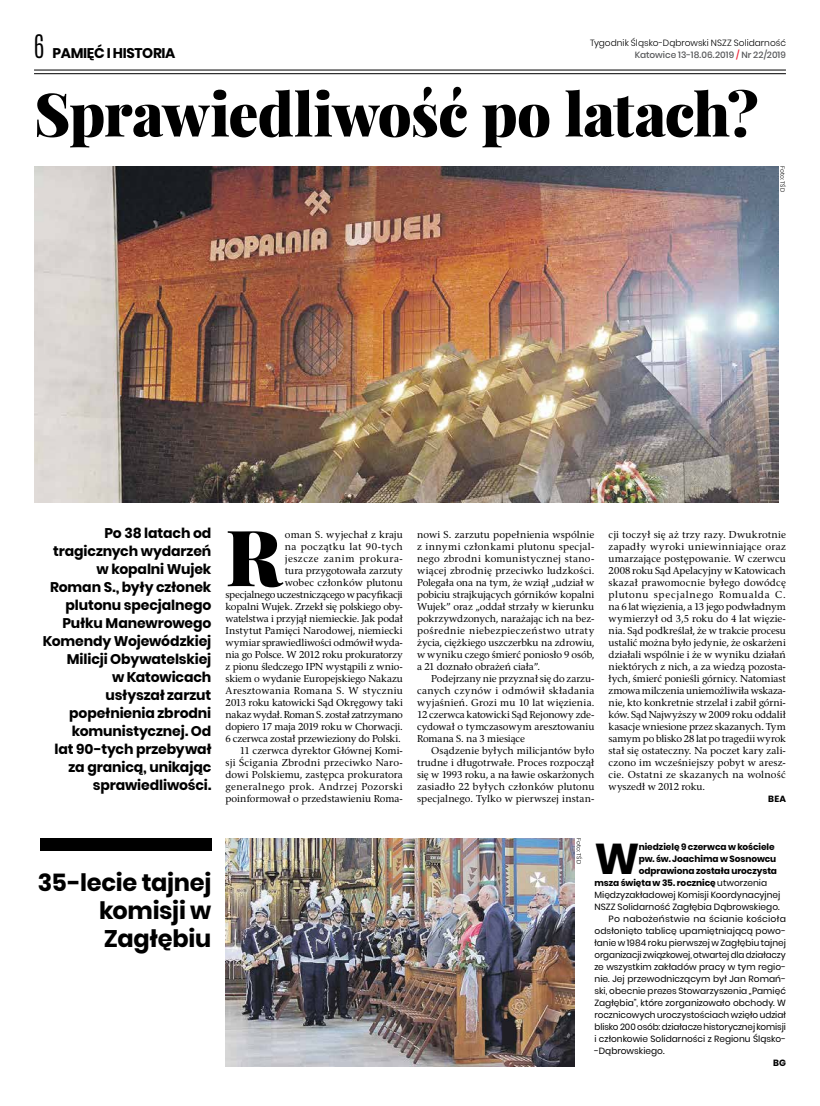
<style>
.page{position:relative;width:820px;height:1106px;background:#fff}
.page>*{position:absolute;margin:0;border:0;box-sizing:border-box;transform-origin:0 0}
.t1{font:900 77.7px "Playfair Display";color:#000}
.t2{font:900 60px "Playfair Display";letter-spacing:-.015em;color:#000}
.t3{font:700 42.9px "Poppins";color:#000}
.t4{font:700 24px/28px "Poppins";letter-spacing:-.01em;color:#000;text-align:justify}
.t5{font:700 14px/18px "Poppins";letter-spacing:-.01em;color:#000;text-align:right}
.t6{font:10px/12px "Rashel EFN";letter-spacing:-.005em;color:#000;text-align:justify}
.t7{font:9px "Poppins";color:#000}
.t8{font:700 9px "Poppins";letter-spacing:-.005em;color:#000}
.t9{font:300 9px "Poppins";color:#000}
.t10{font:500 9px "Poppins";color:#58595b}
.t11{font:9px "Poppins";letter-spacing:.025em;color:#000}
.t12{font:300 6px "Poppins";letter-spacing:-.005em;color:#000}
.s1{font-family:"Antonio";font-weight:300;font-size:27px}
.s2{color:#ed1c2e}
.s3{font-weight:400}
</style>
<div class="page">
<img style="left:34px;top:166px;width:744px;height:336px">
<hr style="left:34px;top:70px;width:751px;height:1px;background:#000">
<hr style="left:34px;top:73px;width:751px;height:1px;background:#000">
<img style="left:225px;top:838px;width:349px;height:228px">
<div style="left:40px;top:838px;width:171px;height:12px;background:#000"></div>
<h3 class="t5" style="left:34px;top:44px;width:143px"><span class="s1">6</span> PAMIĘĆ I HISTORIA</h3>
<p class="t9" style="left:590px;top:38px;width:197px">Tygodnik Śląsko-Dąbrowski NSZZ Solidarność</p>
<p class="t10" style="left:634px;top:50px;width:152px">Katowice 13-18.06.2019 <span class="s2">/</span> Nr 22/2019</p>
<h2 class="t2" style="left:34px;top:75px;width:726px">Sprawiedliwość po latach?</h2>
<p class="t12" style="left:785px;top:166px;width:27px;rotate:90deg">Foto: TŚD</p>
<p class="t5" style="left:43px;top:524px;width:170px">Po 38 latach od tragicznych wydarzeń w kopalni Wujek<br>Roman S., były członek plutonu specjalnego<br>Pułku Manewrowego<br>Komendy Wojewódzkiej<br>Milicji Obywatelskiej<br>w Katowicach<br>usłyszał zarzut popełnienia zbrodni komunistycznej. Od<br>lat 90-tych przebywał za granicą, unikając sprawiedliwości.</p>
<h3 class="t4" style="left:99px;top:869px;width:114px;text-indent:-61px">35-lecie tajnej komisji w Zagłębiu</h3>
<p class="t6" style="left:225px;top:528px;width:179px;text-align:right">oman S. wyjechał z kraju<br>na początku lat 90-tych<br>jeszcze zanim prokura-<br>tura przygotowała zarzuty<br>wobec członków plutonu<br>specjalnego uczestniczącego w pacyfikacji kopalni Wujek. Zrzekł się polskiego oby&shy;watelstwa i przyjął niemieckie. Jak podał Instytut Pamięci Narodowej, niemiecki wymiar sprawiedliwości odmówił wyda&shy;nia go Polsce. W 2012 roku prokuratorzy z pionu śledczego IPN wystąpili z wnio&shy;skiem o wydanie Europejskiego Nakazu Aresztowania Romana S. W styczniu 2013 roku katowicki Sąd Okręgowy taki nakaz wydał. Roman S. został zatrzymano dopiero 17 maja 2019 roku w Chorwacji.<br>6 czerwca został przewieziony do Polski.<br>11 czerwca dyrektor Głównej Komi-<br>sji Ścigania Zbrodni przeciwko Naro&shy;dowi Polskiemu, zastępca prokuratora generalnego prok. Andrzej Pozorski poinformował o przedstawieniu Roma-</p>
<p class="t6" style="left:417px;top:528px;width:179px">nowi S. zarzutu popełnienia wspólnie z innymi członkami plutonu specjal&shy;nego zbrodni komunistycznej stano&shy;wiącej zbrodnię przeciwko ludzkości.<br>Polegała ona na tym, że wziął „udział w pobiciu strajkujących górników kopalni Wujek” oraz „oddał strzały w kierunku pokrzywdzonych, narażając ich na bez&shy;pośrednie niebezpieczeństwo utraty życia, ciężkiego uszczerbku na zdrowiu, w wyniku czego śmierć poniosło 9 osób, a 21 doznało obrażeń ciała”.</p>
<h1 class="t1" style="left:225px;top:507px;width:58px">R</h1>
<p class="t6" style="left:417px;top:672px;width:179px;text-indent:14px">Podejrzany nie przyznał się do zarzu&shy;canych czynów i odmówił składania wyjaśnień. Grozi mu 10 lat więzienia.<br>12 czerwca katowicki Sąd Rejonowy zde&shy;cydował o tymczasowym aresztowaniu Romana S. na 3 miesiące</p>
<p class="t6" style="left:417px;top:744px;width:179px;text-indent:14px">Osądzenie byłych milicjantów było trudne i długotrwałe. Proces rozpoczął się w 1993 roku, a na ławie oskarżonych zasiadło 22 byłych członków plutonu specjalnego. Tylko w pierwszej instan-</p>
<p class="t6" style="left:608px;top:528px;width:179px">cji toczył się aż trzy razy. Dwukrotnie zapadły wyroki uniewinniające oraz umarzające postępowanie. W czerwcu 2008 roku Sąd Apelacyjny w Katowicach skazał prawomocnie byłego dowódcę plutonu specjalnego Romualda C. na 6 lat więzienia, a 13 jego podwładnym wymierzył od 3,5 roku do 4 lat więzie&shy;nia. Sąd podkreślał, że w trakcie procesu ustalić można było jedynie, że oskarżeni działali wspólnie i że w wyniku działań niektórych z nich, a za wiedzą pozosta&shy;łych, śmierć ponieśli górnicy. Natomiast zmowa milczenia uniemożliwiła wskaza&shy;nie, kto konkretnie strzelał i zabił górni&shy;ków. Sąd Najwyższy w 2009 roku oddalił kasacje wniesione przez skazanych. Tym samym po blisko 28 lat po tragedii wyrok stał się ostateczny. Na poczet kary zali&shy;czono im wcześniejszy pobyt w aresz&shy;cie. Ostatni ze skazanych na wolność wyszedł w 2012 roku.</p>
<p class="t8" style="left:768px;top:794px;width:19px">BEA</p>
<p class="t12" style="left:582px;top:838px;width:27px;rotate:90deg">Foto: TŚD</p>
<h3 class="t3" style="left:594px;top:834px;width:47px">W</h3>
<p class="t8" style="left:638px;top:842px;width:137px">niedzielę 9 czerwca w kościele</p>
<p class="t8" style="left:638px;top:854px;width:139px">pw. św. Joachima w Sosnowcu</p>
<p class="t8" style="left:638px;top:866px;width:140px">odprawiona została uroczysta</p>
<p class="t8" style="left:594px;top:878px;width:174px">msza święta w 35. rocznicę <span class="s3">utworzenia</span></p>
<p class="t7" style="left:594px;top:890px;width:187px">Międzyzakładowej Komisji Koordynacyjnej</p>
<p class="t7" style="left:594px;top:902px;width:187px">NSZZ Solidarność Zagłębia Dąbrowskiego.</p>
<p class="t11" style="left:608px;top:914px;width:179px">Po nabożeństwie na ścianie kościoła</p>
<p class="t7" style="left:594px;top:926px;width:193px">odsłonięto tablicę upamiętniającą powo-</p>
<p class="t7" style="left:594px;top:938px;width:193px">łanie w 1984 roku pierwszej w Zagłębiu tajnej</p>
<p class="t7" style="left:594px;top:950px;width:193px">organizacji związkowej, otwartej dla działaczy</p>
<p class="t7" style="left:594px;top:962px;width:193px">ze wszystkim zakładów pracy w tym regio-</p>
<p class="t7" style="left:594px;top:974px;width:193px">nie. Jej przewodniczącym był Jan Romań-</p>
<p class="t7" style="left:594px;top:986px;width:193px">ski, obecnie prezes Stowarzyszenia „Pamięć</p>
<p class="t7" style="left:594px;top:998px;width:193px">Zagłębia”, które zorganizowało obchody. W</p>
<p class="t7" style="left:594px;top:1010px;width:193px">rocznicowych uroczystościach wzięło udział</p>
<p class="t7" style="left:594px;top:1022px;width:193px">blisko 200 osób: działacze historycznej komisji</p>
<p class="t7" style="left:594px;top:1034px;width:193px">i członkowie Solidarności z Regionu Śląsko-</p>
<p class="t7" style="left:594px;top:1046px;width:72px">-Dąbrowskiego.</p>
<p class="t8" style="left:772px;top:1058px;width:14px">BG</p>
</div>
